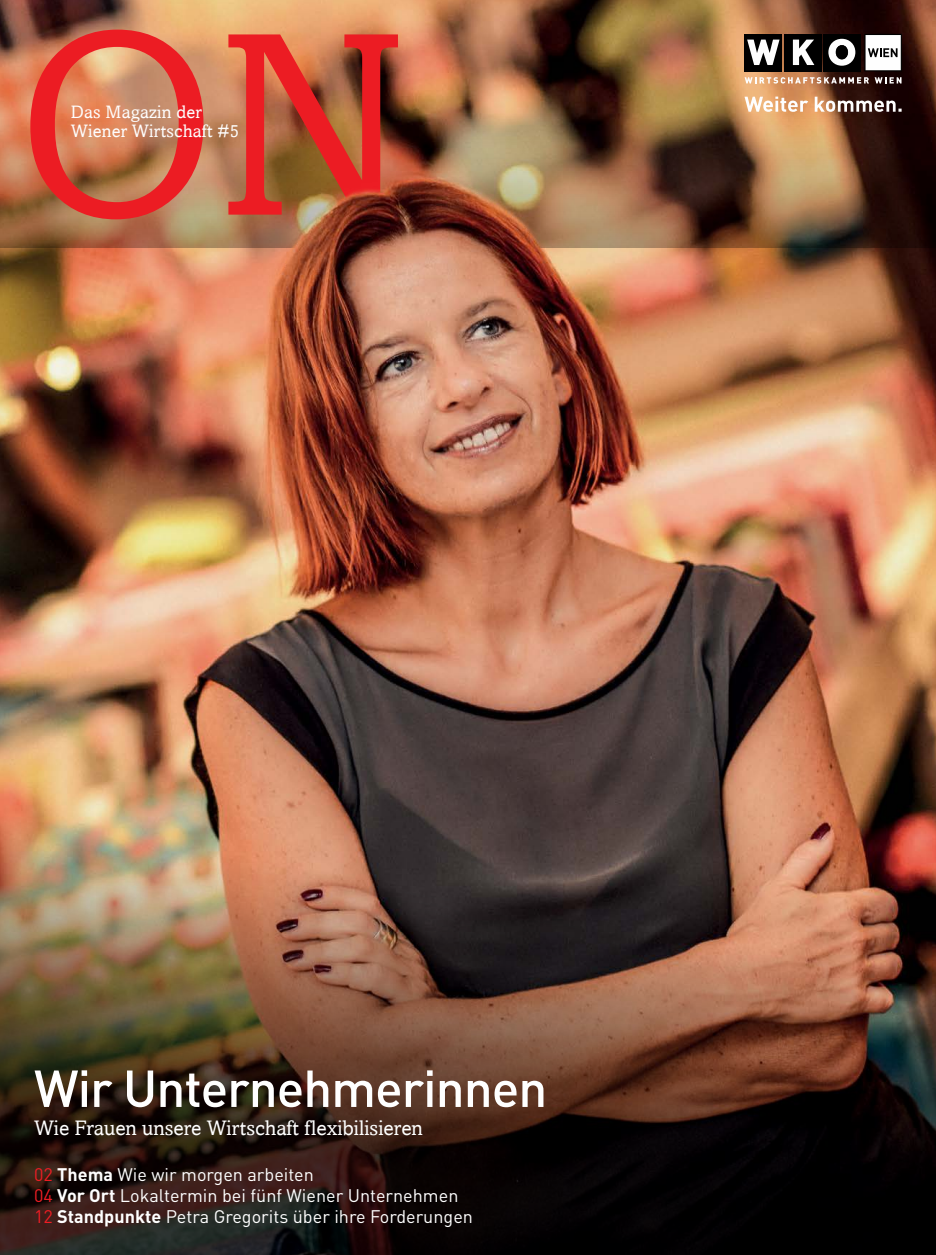
<style>
.page{position:relative;width:936px;height:1255px;background:#fff}
.page>*{position:absolute;margin:0;border:0;box-sizing:border-box;transform-origin:0 0}
.t1{font:262.65px "Amasis";color:#ed1d24}
.t2{font:500 51.15px "DIN";letter-spacing:-.02em;color:#fff}
.t3{font:21px "Amasis";color:#fff}
.t4{font:18px "DIN";color:#fff}
.t5{font:18px "Amasis";letter-spacing:.01em;color:#fff}
.s1{color:#ed1d24}
.s2{font-weight:700}
</style>
<div class="page">
<img style="left:0;top:278px;width:935px;height:408px">
<img style="left:0;top:686px;width:935px;height:568px">
<img style="left:0;top:0;width:935px;height:278px">
<p class="t1" style="left:17px;top:-27px;width:390px">ON</p>
<p class="t5" style="left:71px;top:102px;width:132px">Das Magazin der</p>
<p class="t5" style="left:71px;top:120px;width:170px">Wiener Wirtschaft #5</p>
<p class="t2" style="left:34px;top:1055px;width:515px">Wir Unternehmerinnen</p>
<p class="t3" style="left:34px;top:1116px;width:390px">Wie Frauen unsere Wirtschaft flexibilisieren</p>
<p class="t4" style="left:34px;top:1162px;width:281px"><span class="s1">02</span> <span class="s2">Thema</span> Wie wir morgen arbeiten</p>
<p class="t4" style="left:34px;top:1183px;width:426px"><span class="s1">04</span> <span class="s2">Vor Ort</span> Lokaltermin bei fünf Wiener Unternehmen</p>
<p class="t4" style="left:34px;top:1204px;width:440px"><span class="s1">12</span> <span class="s2">Standpunkte</span> Petra Gregorits über ihre Forderungen</p>
</div>
